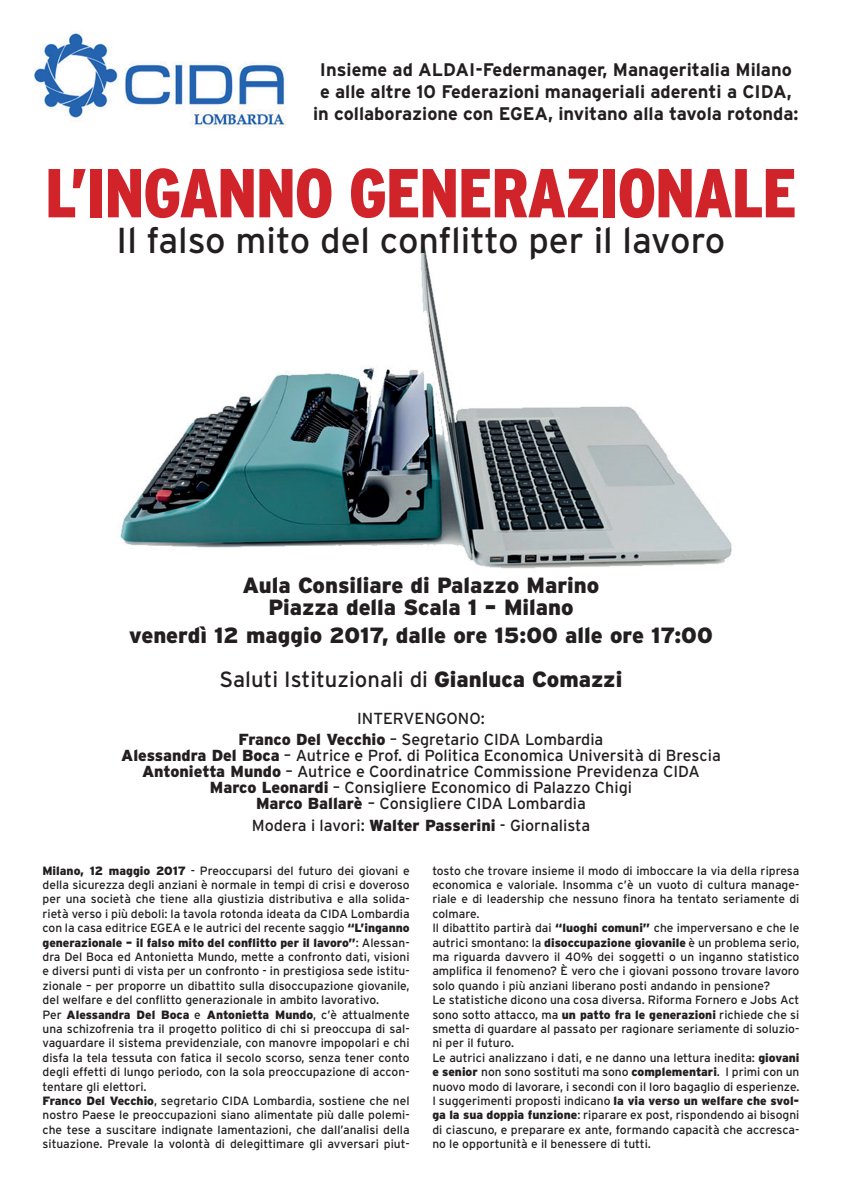
<style>
.page{position:relative;width:842px;height:1191px;background:#fff}
.page>*{position:absolute;margin:0;border:0;box-sizing:border-box;transform-origin:0 0}
.t1{font:900 condensed 69px "Interstate";letter-spacing:-.02em;color:#d1232a}
.t2{font:36px "Interstate";color:#231f20}
.t3{font:900 22px "Interstate";color:#231f20}
.t4{font:22px "Interstate";color:#231f20}
.t5{font:700 18.2px "Interstate";color:#231f20}
.t6{font:16px "Interstate";color:#231f20}
.t7{font:12px/14.4px "Interstate";color:#231f20;text-align:justify}
.s1{font-weight:900}
</style>
<div class="page">
<img style="left:120px;top:242px;width:612px;height:327px">
<img style="left:34px;top:32px;width:252px;height:96px">
<p class="t5" style="left:320px;top:60px;width:473px">Insieme ad ALDAI-Federmanager, Manageritalia Milano</p>
<p class="t5" style="left:320px;top:81px;width:473px">e alle altre 10 Federazioni manageriali aderenti a CIDA,</p>
<p class="t5" style="left:313px;top:103px;width:487px">in collaborazione con EGEA, invitano alla tavola rotonda:</p>
<p class="t1" style="left:45px;top:155px;width:753px">L’INGANNO GENERAZIONALE</p>
<p class="t2" style="left:117px;top:220px;width:610px">Il falso mito del conflitto per il lavoro</p>
<p class="t3" style="left:243px;top:572px;width:358px">Aula Consiliare di Palazzo Marino</p>
<p class="t3" style="left:268px;top:594px;width:307px">Piazza della Scala 1 – Milano</p>
<p class="t3" style="left:129px;top:622px;width:585px">venerdì 12 maggio 2017, dalle ore 15:00 alle ore 17:00</p>
<p class="t4" style="left:220px;top:666px;width:404px">Saluti Istituzionali di <span class="s1">Gianluca Comazzi</span></p>
<p class="t6" style="left:357px;top:709px;width:129px">INTERVENGONO:</p>
<p class="t6" style="left:239px;top:731px;width:366px"><span class="s1">Franco Del Vecchio</span> – Segretario CIDA Lombardia</p>
<p class="t6" style="left:121px;top:747px;width:601px"><span class="s1">Alessandra Del Boca</span> – Autrice e Prof. di Politica Economica Università di Brescia</p>
<p class="t6" style="left:142px;top:763px;width:559px"><span class="s1">Antonietta Mundo</span> – Autrice e Coordinatrice Commissione Previdenza CIDA</p>
<p class="t6" style="left:210px;top:779px;width:424px"><span class="s1">Marco Leonardi</span> – Consigliere Economico di Palazzo Chigi</p>
<p class="t6" style="left:256px;top:795px;width:331px"><span class="s1">Marco Ballarè</span> – Consigliere CIDA Lombardia</p>
<p class="t6" style="left:252px;top:816px;width:340px">Modera i lavori: <span class="s1">Walter Passerini</span> - Giornalista</p>
<p class="t7" style="left:43px;top:863px;width:369px"><span class="s1">Milano, 12 maggio 2017</span> - Preoccuparsi del futuro dei giovani e della sicurezza degli anziani è normale in tempi di crisi e doveroso per una società che tiene alla giustizia distributiva e alla solida&shy;rietà verso i più deboli: la tavola rotonda ideata da CIDA Lombardia con la casa editrice EGEA e le autrici del recente saggio <span class="s1">“L’inganno generazionale – il falso mito del conflitto per il lavoro”</span>: Alessan&shy;dra Del Boca ed Antonietta Mundo, mette a confronto dati, visioni e diversi punti di vista per un confronto - in prestigiosa sede istitu&shy;zionale – per proporre un dibattito sulla disoccupazione giovanile, del welfare e del conflitto generazionale in ambito lavorativo.</p>
<p class="t7" style="left:43px;top:1007px;width:369px">Per <span class="s1">Alessandra Del Boca</span> e <span class="s1">Antonietta Mundo</span>, c’è attualmente una schizofrenia tra il progetto politico di chi si preoccupa di sal&shy;vaguardare il sistema previdenziale, con manovre impopolari e chi disfa la tela tessuta con fatica il secolo scorso, senza tener conto degli effetti di lungo periodo, con la sola preoccupazione di accon&shy;tentare gli elettori.</p>
<p class="t7" style="left:43px;top:1093px;width:369px"><span class="s1">Franco Del Vecchio</span>, segretario CIDA Lombardia, sostiene che nel nostro Paese le preoccupazioni siano alimentate più dalle polemi&shy;che tese a suscitare indignate lamentazioni, che dall’analisi della situazione. Prevale la volontà di delegittimare gli avversari piut-</p>
<p class="t7" style="left:432px;top:863px;width:369px">tosto che trovare insieme il modo di imboccare la via della ripresa economica e valoriale. Insomma c’è un vuoto di cultura manage&shy;riale e di leadership che nessuno finora ha tentato seriamente di colmare.</p>
<p class="t7" style="left:432px;top:920px;width:369px">Il dibattito partirà dai <span class="s1">“luoghi comuni”</span> che imperversano e che le autrici smontano: la <span class="s1">disoccupazione giovanile</span> è un problema serio, ma riguarda davvero il 40% dei soggetti o un inganno statistico amplifica il fenomeno? È vero che i giovani possono trovare lavoro solo quando i più anziani liberano posti andando in pensione?</p>
<p class="t7" style="left:432px;top:992px;width:369px">Le statistiche dicono una cosa diversa. Riforma Fornero e Jobs Act sono sotto attacco, ma <span class="s1">un patto fra le generazioni</span> richiede che si smetta di guardare al passato per ragionare seriamente di soluzio&shy;ni per il futuro.</p>
<p class="t7" style="left:432px;top:1050px;width:369px">Le autrici analizzano i dati, e ne danno una lettura inedita: <span class="s1">giovani e senior</span> non sono sostituti ma sono <span class="s1">complementari</span>. I primi con un nuovo modo di lavorare, i secondi con il loro bagaglio di esperienze.<br>I suggerimenti proposti indicano <span class="s1">la via verso un welfare che svol&shy;ga la sua doppia funzione</span>: riparare ex post, rispondendo ai bisogni di ciascuno, e preparare ex ante, formando capacità che accresca&shy;no le opportunità e il benessere di tutti.</p>
</div>
